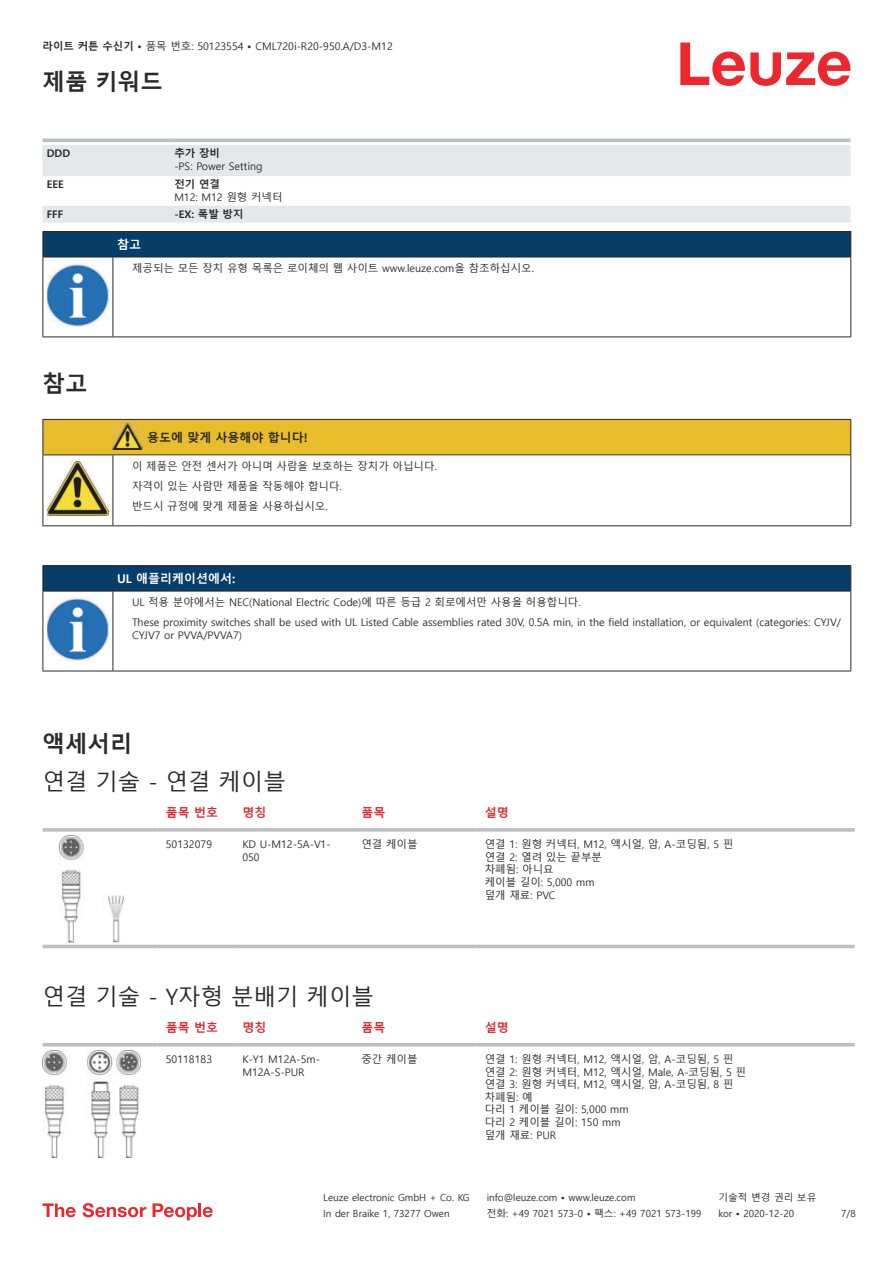
<style>
.page{position:relative;width:893px;height:1263px;background:#fff}
.page>*{position:absolute;margin:0;border:0;box-sizing:border-box;transform-origin:0 0}
.t1{font:22.5px "Malgun Gothic";color:#2b292a}
.t2{font:700 22.5px "Malgun Gothic";color:#2b292a}
.t3{font:700 12px "Malgun Gothic";color:#db2a30}
.t4{font:700 12px "Malgun Gothic";color:#fff}
.t5{font:700 12px "Malgun Gothic";color:#2b292a}
.t6{font:10.5px/12.6px "Malgun Gothic";color:#2b292a}
.t7{font:700 10.5px "Malgun Gothic";color:#2b292a}
.t8{font:9.75px "Malgun Gothic";color:#2b292a}
.s1{font-weight:700}
</style>
<div class="page">
<svg style="left:680px;top:43px;width:170px;height:43px"></svg>
<svg style="left:43px;top:138px;width:807px;height:1px"></svg>
<svg style="left:43px;top:145px;width:807px;height:78px;fill:#e6e7e9"></svg>
<hr style="left:43px;top:139px;width:127px;height:3px;background:#bdbfc1">
<hr style="left:170px;top:139px;width:680px;height:3px;background:#bdbfc1">
<svg style="left:43px;top:835px;width:812px;height:114px"></svg>
<svg style="left:43px;top:828px;width:114px;height:4px"></svg>
<svg style="left:157px;top:828px;width:77px;height:4px"></svg>
<svg style="left:234px;top:828px;width:119px;height:4px"></svg>
<svg style="left:353px;top:828px;width:123px;height:4px"></svg>
<svg style="left:476px;top:828px;width:379px;height:4px;background:#c3c5c7"></svg>
<hr style="left:43px;top:945px;width:114px;height:3px;background:#bdbfc1">
<hr style="left:157px;top:945px;width:77px;height:3px;background:#bdbfc1">
<hr style="left:234px;top:945px;width:119px;height:3px;background:#bdbfc1">
<hr style="left:353px;top:945px;width:123px;height:3px;background:#bdbfc1">
<hr style="left:476px;top:945px;width:379px;height:3px;background:#bdbfc1">
<img style="left:59px;top:836px;width:65px;height:106px">
<svg style="left:43px;top:1046px;width:812px;height:112px"></svg>
<hr style="left:43px;top:1043px;width:114px;height:3px;background:#bdbfc1">
<hr style="left:157px;top:1043px;width:77px;height:3px;background:#bdbfc1">
<hr style="left:234px;top:1043px;width:119px;height:3px;background:#bdbfc1">
<hr style="left:353px;top:1043px;width:123px;height:3px;background:#bdbfc1">
<hr style="left:476px;top:1043px;width:379px;height:3px;background:#bdbfc1">
<img style="left:43px;top:1051px;width:97px;height:106px">
<svg style="left:43px;top:1203px;width:33px;height:14px"></svg>
<svg style="left:83px;top:1203px;width:63px;height:14px"></svg>
<svg style="left:153px;top:1203px;width:44px;height:17px"></svg>
<hr style="left:198px;top:1203px;width:3px;height:14px;background:#ed272d">
<svg style="left:203px;top:1207px;width:10px;height:10px"></svg>
<hr style="left:43px;top:257px;width:70px;height:1px;background:#2b292a">
<svg style="left:43px;top:231px;width:808px;height:26px;background:#083b65"></svg>
<hr style="left:113px;top:257px;width:738px;height:1px;background:#2b292a">
<hr style="left:43px;top:257px;width:1px;height:75px;background:#2b292a">
<hr style="left:113px;top:257px;width:1px;height:75px;background:#2b292a">
<hr style="left:850px;top:257px;width:1px;height:75px;background:#2b292a">
<hr style="left:43px;top:336px;width:70px;height:1px;background:#2b292a">
<hr style="left:113px;top:336px;width:738px;height:1px;background:#2b292a">
<img style="left:47px;top:263px;width:61px;height:63px">
<hr style="left:43px;top:525px;width:70px;height:1px;background:#2b292a">
<hr style="left:113px;top:525px;width:30px;height:1px;background:#2b292a">
<hr style="left:143px;top:525px;width:708px;height:1px;background:#2b292a">
<svg style="left:43px;top:419px;width:808px;height:106px"></svg>
<svg style="left:44px;top:645px;width:806px;height:26px"></svg>
<hr style="left:43px;top:565px;width:70px;height:1px;background:#2b292a">
<hr style="left:113px;top:565px;width:738px;height:1px;background:#2b292a">
<hr style="left:43px;top:591px;width:1px;height:75px;background:#2b292a">
<hr style="left:113px;top:591px;width:1px;height:75px;background:#2b292a">
<hr style="left:850px;top:591px;width:1px;height:75px;background:#2b292a">
<hr style="left:43px;top:671px;width:70px;height:1px;background:#2b292a">
<hr style="left:113px;top:671px;width:738px;height:1px;background:#2b292a">
<img style="left:47px;top:645px;width:61px;height:15px">
<svg style="left:43px;top:566px;width:808px;height:79px"></svg>
<p class="t6" style="left:43px;top:40px;width:352px"><span class="s1">라이트 커튼 수신기 •</span> 품목 번호: 50123554 <span class="s1">•</span> CML720i-R20-950.A/D3-M12</p>
<h1 class="t2" style="left:43px;top:69px;width:122px">제품 키워드</h1>
<p class="t7" style="left:47px;top:147px;width:25px">DDD</p>
<p class="t7" style="left:174px;top:147px;width:47px">추가 장비</p>
<p class="t6" style="left:174px;top:160px;width:90px">-PS: Power Setting</p>
<p class="t7" style="left:47px;top:179px;width:18px">EEE</p>
<p class="t7" style="left:174px;top:178px;width:47px">전기 연결</p>
<p class="t6" style="left:174px;top:191px;width:110px">M12: M12 원형 커넥터</p>
<p class="t7" style="left:47px;top:208px;width:18px">FFF</p>
<p class="t7" style="left:174px;top:208px;width:71px">-EX: 폭발 방지</p>
<p class="t4" style="left:117px;top:238px;width:25px">참고</p>
<p class="t6" style="left:132px;top:262px;width:403px">제공되는 모든 장치 유형 목록은 로이체의 웹 사이트 www.leuze.com을 참조하십시오.</p>
<h1 class="t2" style="left:43px;top:371px;width:46px">참고</h1>
<p class="t5" style="left:147px;top:431px;width:162px">용도에 맞게 사용해야 합니다!</p>
<p class="t6" style="left:132px;top:456px;width:306px;line-height:20.2px">이 제품은 안전 센서가 아니며 사람을 보호하는 장치가 아닙니다. 자격이 있는 사람만 제품을 작동해야 합니다.<br>반드시 규정에 맞게 제품을 사용하십시오.</p>
<p class="t4" style="left:117px;top:572px;width:120px">UL 애플리케이션에서:</p>
<p class="t6" style="left:132px;top:592px;width:710px;line-height:20.2px">UL 적용 분야에서는 NEC(National Electric Code)에 따른 등급 2 회로에서만 사용을 허용합니다.<br>These proximity switches shall be used with UL Listed Cable assemblies rated 30V, 0.5A min, in the field installation, or equivalent (categories: CYJV/</p>
<p class="t6" style="left:132px;top:629px;width:112px">CYJV7 or PVVA/PVVA7)</p>
<h1 class="t2" style="left:43px;top:730px;width:91px">액세서리</h1>
<h1 class="t1" style="left:43px;top:769px;width:245px">연결 기술 - 연결 케이블</h1>
<p class="t3" style="left:166px;top:806px;width:54px">품목 번호</p>
<p class="t3" style="left:242px;top:806px;width:25px">명칭</p>
<p class="t3" style="left:361px;top:806px;width:25px">품목</p>
<p class="t3" style="left:485px;top:806px;width:25px">설명</p>
<p class="t6" style="left:166px;top:838px;width:48px">50132079</p>
<p class="t6" style="left:242px;top:838px;width:90px">KD U-M12-5A-V1-<br>050</p>
<p class="t6" style="left:361px;top:838px;width:58px">연결 케이블</p>
<p class="t6" style="left:485px;top:838px;width:250px">연결 1: 원형 커넥터, M12, 액시얼, 암, A-코딩됨, 5 핀 연결 2: 열려 있는 끝부분<br>차폐됨: 아니요<br>케이블 길이: 5,000 mm<br>덮개 재료: PVC</p>
<h1 class="t1" style="left:43px;top:984px;width:333px">연결 기술 - Y자형 분배기 케이블</h1>
<p class="t3" style="left:166px;top:1021px;width:54px">품목 번호</p>
<p class="t3" style="left:242px;top:1021px;width:25px">명칭</p>
<p class="t3" style="left:361px;top:1021px;width:25px">품목</p>
<p class="t3" style="left:485px;top:1021px;width:25px">설명</p>
<p class="t6" style="left:166px;top:1053px;width:48px">50118183</p>
<p class="t6" style="left:242px;top:1053px;width:79px">K-Y1 M12A-5m-<br>M12A-S-PUR</p>
<p class="t6" style="left:361px;top:1053px;width:58px">중간 케이블</p>
<p class="t6" style="left:485px;top:1053px;width:263px">연결 1: 원형 커넥터, M12, 액시얼, 암, A-코딩됨, 5 핀 연결 2: 원형 커넥터, M12, 액시얼, Male, A-코딩됨, 5 핀 연결 3: 원형 커넥터, M12, 액시얼, 암, A-코딩됨, 8 핀 차폐됨: 예<br>다리 1 케이블 길이: 5,000 mm<br>다리 2 케이블 길이: 150 mm<br>덮개 재료: PUR</p>
<p class="t8" style="left:323px;top:1192px;width:148px">Leuze electronic GmbH + Co. KG</p>
<p class="t8" style="left:487px;top:1192px;width:150px">info@leuze.com • www.leuze.com</p>
<p class="t8" style="left:718px;top:1192px;width:100px">기술적 변경 권리 보유</p>
<p class="t8" style="left:323px;top:1208px;width:128px">In der Braike 1, 73277 Owen</p>
<p class="t8" style="left:487px;top:1208px;width:216px">전화: +49 7021 573-0 • 팩스: +49 7021 573-199</p>
<p class="t8" style="left:718px;top:1208px;width:77px">kor • 2020-12-20</p>
<p class="t8" style="left:841px;top:1208px;width:16px">7 /8</p>
</div>
